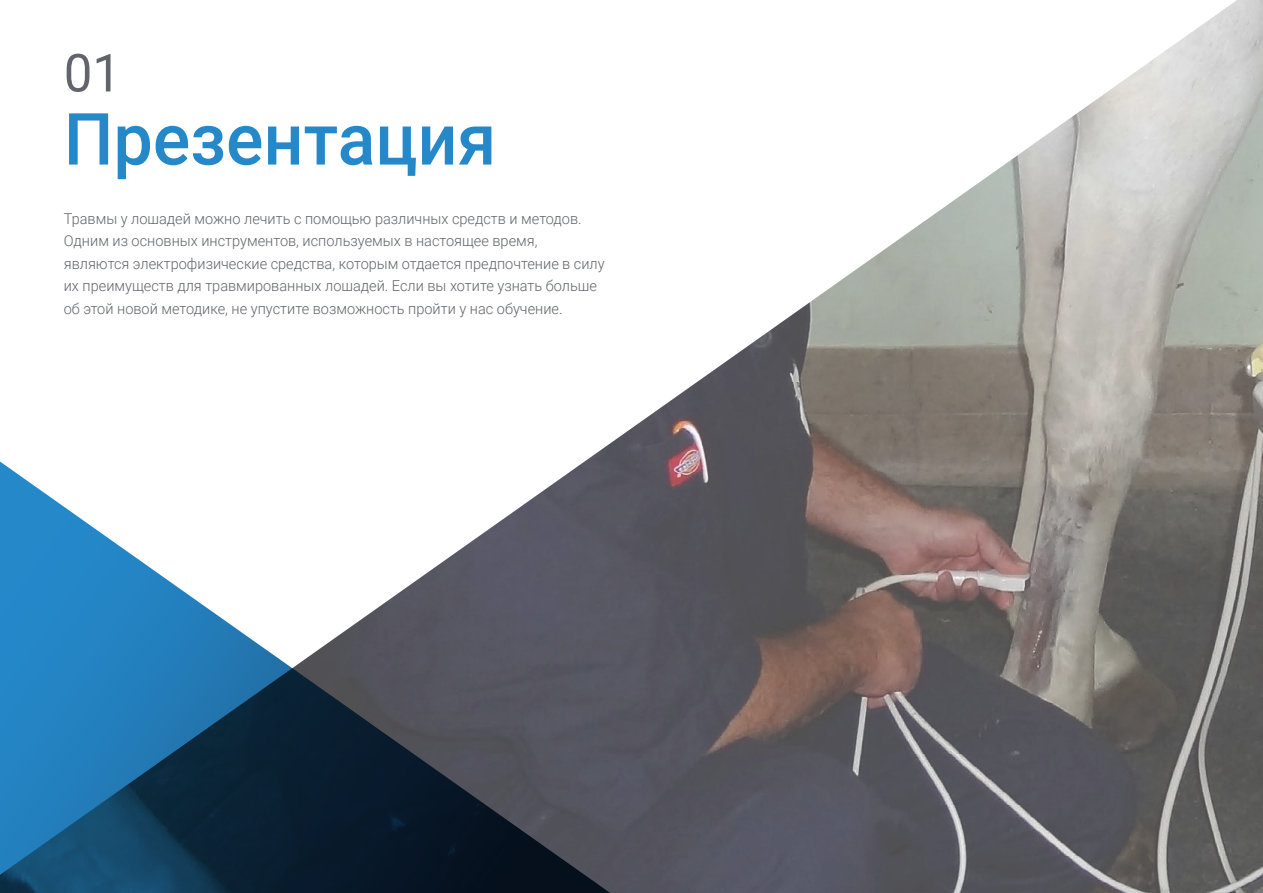
<style>
.page{position:relative;width:1263px;height:893px;background:#fff}
.page>*{position:absolute;margin:0;border:0;box-sizing:border-box;transform-origin:0 0}
.t1{font:500 72px "Roboto";color:#2488c9}
.t2{font:52.5px "Roboto";color:#61646a}
.t3{font:300 15px/22.5px "Roboto";color:#61646a}
</style>
<div class="page">
<img style="left:606px;top:0;width:657px;height:893px">
<svg style="left:0;top:446px;width:640px;height:447px"></svg>
<h2 class="t2" style="left:64px;top:36px;width:59px">01</h2>
<h1 class="t1" style="left:64px;top:89px;width:434px">Презентация</h1>
<p class="t3" style="left:64px;top:207px;width:542px">Травмы у лошадей можно лечить с помощью различных средств и методов.<br>Одним из основных инструментов, используемых в настоящее время, являются электрофизические средства, которым отдается предпочтение в силу их преимуществ для травмированных лошадей. Если вы хотите узнать больше об этой новой методике, не упустите возможность пройти у нас обучение.</p>
</div>
